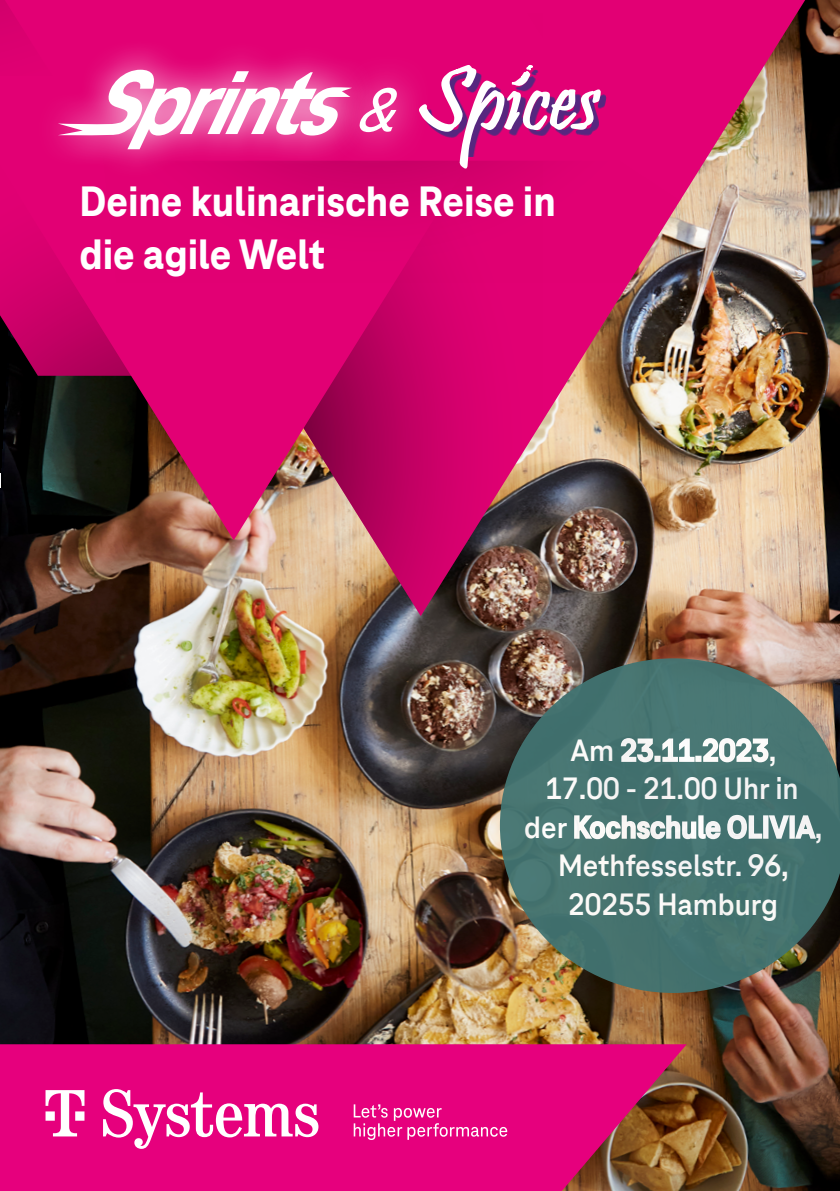
<style>
.page{position:relative;width:840px;height:1191px;background:#fff}
.page>*{position:absolute;margin:0;border:0;box-sizing:border-box;transform-origin:0 0}
.t1{font:italic 500 64px "Tele Neo Office";color:#fff}
.t2{font:800 44px/52.8px "Tele Neo Office";color:#fff}
.t3{font:700 32px/38.4px "Tele Neo Office";color:#fff;text-align:center}
</style>
<div class="page">
<img style="left:0;top:0;width:839px;height:1191px">
<img style="left:542px;top:0;width:262px;height:616px">
<img style="left:36px;top:283px;width:506px;height:333px">
<svg style="left:0;top:76px;width:523px;height:464px;background:#ad115b"></svg>
<svg style="left:88px;top:0;width:613px;height:283px;background:#db0772"></svg>
<div style="left:5px;top:0;width:614px;height:161px;background:#e20074"></div>
<svg style="left:0;top:1044px;width:686px;height:147px;background:#da0a73"></svg>
<svg style="left:45px;top:1089px;width:273px;height:59px"></svg>
<svg style="left:353px;top:1104px;width:154px;height:36px;background:#ea2a92"></svg>
<div style="left:33px;top:39px;width:344px;height:141px;background:#fff;opacity:.84"></div>
<svg style="left:58px;top:70px;width:267px;height:79px"></svg>
<div style="left:423px;top:69px;width:183px;height:87px;background:#283583;opacity:.75"></div>
<svg style="left:417px;top:63px;width:184px;height:120px"></svg>
<div style="left:325px;top:53px;width:106px;height:114px;background:#fff;opacity:.75"></div>
<img style="left:499px;top:658px;width:340px;height:335px">
<h1 class="t1" style="left:354px;top:74px;width:67px">&amp;</h1>
<h2 class="t2" style="left:79px;top:176px;width:477px">Deine kulinarische Reise in die agile Welt</h2>
<p class="t3" style="left:524px;top:731px;width:299px">Am 23.11.2023,<br>17.00 - 21.00 Uhr in der Kochschule OLIVIA,<br>Methfesselstr. 96,<br>20255 Hamburg</p>
</div>
